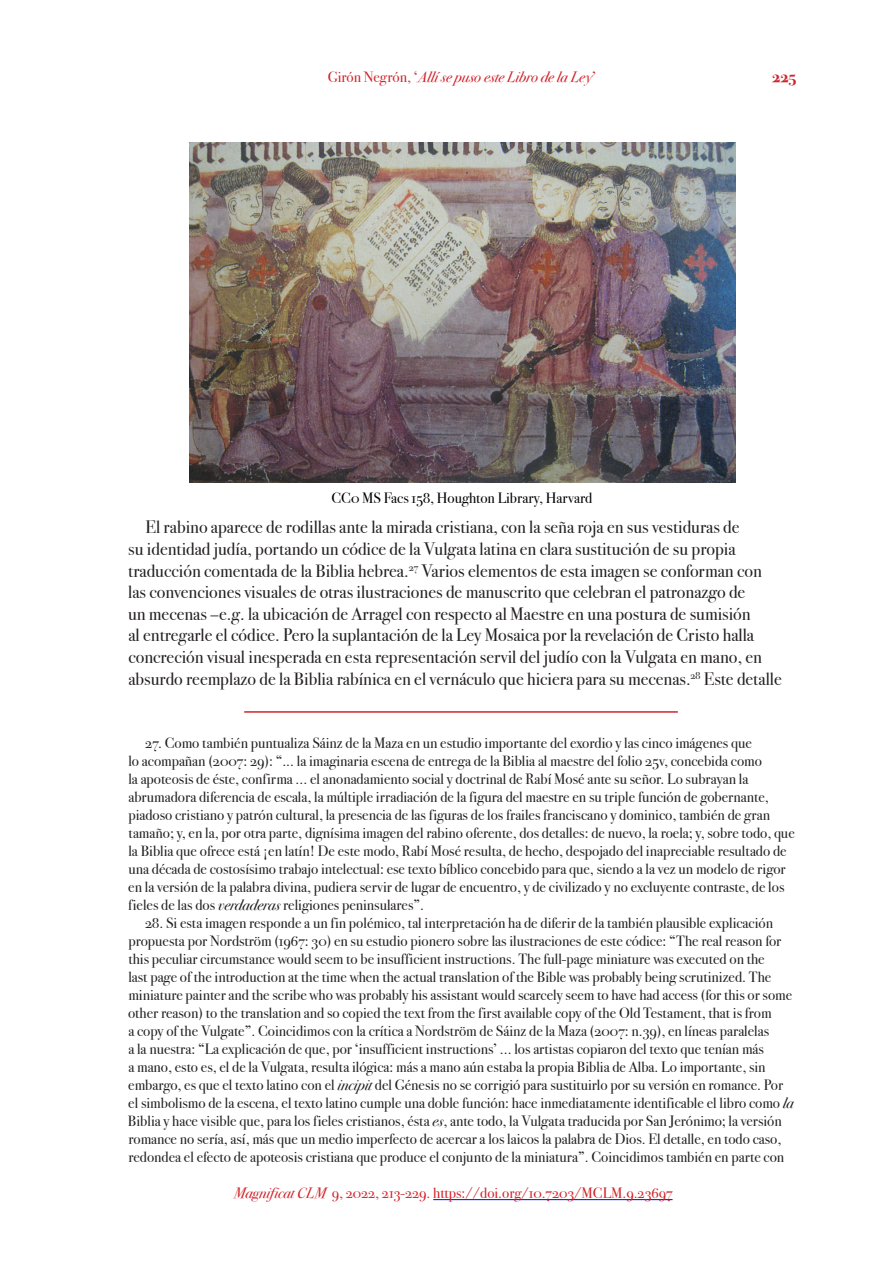
<style>
.page{position:relative;width:893px;height:1263px;background:#fff}
.page>*{position:absolute;margin:0;border:0;box-sizing:border-box;transform-origin:0 0}
.Paràgraf_2_i_ss{font:18px/21.6px "Bodoni Svty Two OSITCTT Book";color:#231f20}
.t1{font:16.5px "Bodoni Svty Two OSITCTT Bold";color:#d1232a}
.Footnote{font:15px/18px "Bodoni Svty Two OSITCTT Book";color:#231f20}
.t2{font:15px "Bodoni Svty Two OSITCTT Book";color:#d1232a}
.t3{font:15px "Bodoni Svty Two OSITCTT Book It";color:#d1232a}
.Normal__Web{font:15px "Bodoni Svty Two OSITCTT Book";color:#000}
.s1{font-family:"Bodoni Svty Two OSITCTT Book"}
.s2{font-family:"Bodoni Svty Two OSITCTT Book It"}
</style>
<div class="page">
<hr style="left:433px;top:1199px;width:240px;height:1px;background:#00f">
<img style="left:190px;top:142px;width:545px;height:340px">
<hr style="left:244px;top:711px;width:434px;height:2px;background:#d1232a">
<p class="t3" style="left:328px;top:68px;width:270px"><span class="s1">Girón Negrón, ‘</span>Allí se puso este Libro de la Ley<span class="s1">’</span></p>
<p class="t1" style="left:772px;top:67px;width:25px">225</p>
<p class="Normal__Web" style="left:331px;top:489px;width:262px">CC0 MS Facs 158, Houghton Library, Harvard</p>
<p class="Paràgraf_2_i_ss" style="left:128px;top:516px;width:655px;text-indent:18px">El rabino aparece de rodillas ante la mirada cristiana, con la seña roja en sus vestiduras de<br>su identidad judía, portando un códice de la Vulgata latina en clara sustitución de su propia traducción comentada de la Biblia hebrea.<sup>27</sup> Varios elementos de esta imagen se conforman con las convenciones visuales de otras ilustraciones de manuscrito que celebran el patronazgo de<br>un mecenas –e.g. la ubicación de Arragel con respecto al Maestre en una postura de sumisión<br>al entregarle el códice. Pero la suplantación de la Ley Mosaica por la revelación de Cristo halla concreción visual inesperada en esta representación servil del judío con la Vulgata en mano, en absurdo reemplazo de la Biblia rabínica en el vernáculo que hiciera para su mecenas.<sup>28</sup> Este detalle</p>
<p class="Footnote" style="left:128px;top:734px;width:668px;text-indent:17px">27. Como también puntualiza Sáinz de la Maza en un estudio importante del exordio y las cinco imágenes que<br>lo acompañan (2007: 29): “... la imaginaria escena de entrega de la Biblia al maestre del folio 25v, concebida como<br>la apoteosis de éste, confirma ... el anonadamiento social y doctrinal de Rabí Mosé ante su señor. Lo subrayan la abrumadora diferencia de escala, la múltiple irradiación de la figura del maestre en su triple función de gobernante, piadoso cristiano y patrón cultural, la presencia de las figuras de los frailes franciscano y dominico, también de gran tamaño; y, en la, por otra parte, dignísima imagen del rabino oferente, dos detalles: de nuevo, la roela; y, sobre todo, que la Biblia que ofrece está ¡en latín! De este modo, Rabí Mosé resulta, de hecho, despojado del inapreciable resultado de una década de costosísimo trabajo intelectual: ese texto bíblico concebido para que, siendo a la vez un modelo de rigor en la versión de la palabra divina, pudiera servir de lugar de encuentro, y de civilizado y no excluyente contraste, de los fieles de las dos <span class="s2">verdaderas</span> religiones peninsulares”.</p>
<p class="Footnote" style="left:128px;top:914px;width:667px;text-indent:17px">28. Si esta imagen responde a un fin polémico, tal interpretación ha de diferir de la también plausible explicación propuesta por Nordström (1967: 30) en su estudio pionero sobre las ilustraciones de este códice: “The real reason for this peculiar circumstance would seem to be insufficient instructions. The full-page miniature was executed on the<br>last page of the introduction at the time when the actual translation of the Bible was probably being scrutinized. The miniature painter and the scribe who was probably his assistant would scarcely seem to have had access (for this or some other reason) to the translation and so copied the text from the first available copy of the Old Testament, that is from<br>a copy of the Vulgate”. Coincidimos con la crítica a Nordström de Sáinz de la Maza (2007: n.39), en líneas paralelas<br>a la nuestra: “La explicación de que, por ‘insufficient instructions’ ... los artistas copiaron del texto que tenían más<br>a mano, esto es, el de la Vulgata, resulta ilógica: más a mano aún estaba la propia Biblia de Alba. Lo importante, sin embargo, es que el texto latino con el <span class="s2">incipit</span> del Génesis no se corrigió para sustituirlo por su versión en romance. Por el simbolismo de la escena, el texto latino cumple una doble función: hace inmediatamente identificable el libro como <span class="s2">la </span>Biblia y hace visible que, para los fieles cristianos, ésta <span class="s2">es</span>, ante todo, la Vulgata traducida por San Jerónimo; la versión romance no sería, así, más que un medio imperfecto de acercar a los laicos la palabra de Dios. El detalle, en todo caso, redondea el efecto de apoteosis cristiana que produce el conjunto de la miniatura”. Coincidimos también en parte con</p>
<p class="t2" style="left:234px;top:1184px;width:440px"><span class="s2">Magnificat CLM</span> 9, 2022, 213-229. https://doi.org/10.7203/MCLM.9.23697</p>
</div>
